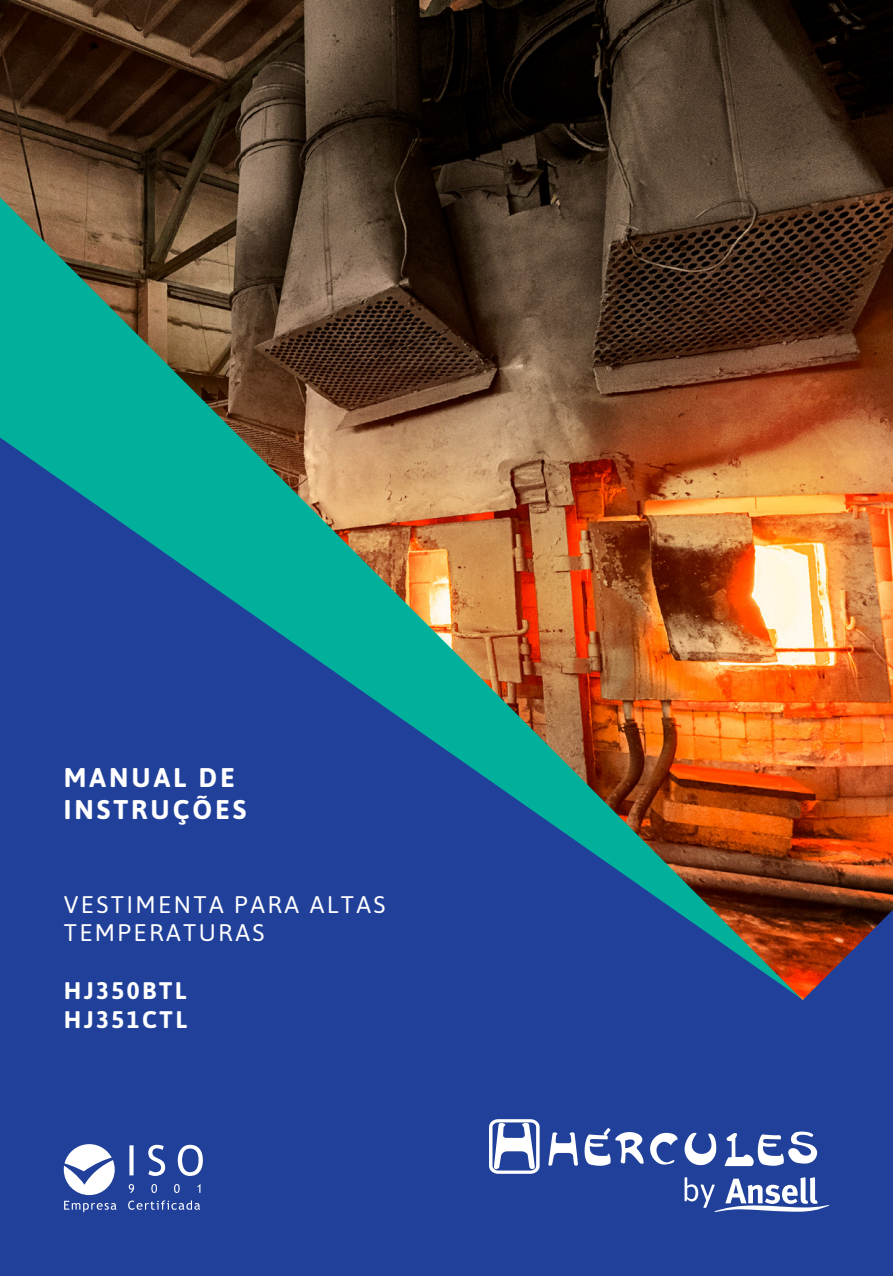
<style>
.page{position:relative;width:893px;height:1276px;background:#21409a}
.page>*{position:absolute;margin:0;border:0;box-sizing:border-box;transform-origin:0 0}
.t1{font:700 27px/32.4px "Asap";letter-spacing:.11em;color:#fff}
.t2{font:24px/28.8px "Asap";letter-spacing:.1em;color:#fff}
.t3{font:700 24px/28.8px "Asap";letter-spacing:.105em;color:#fff}
</style>
<div class="page">
<svg style="left:64px;top:1144px;width:139px;height:68px"></svg>
<svg style="left:489px;top:1119px;width:51px;height:54px"></svg>
<svg style="left:548px;top:1132px;width:30px;height:33px"></svg>
<svg style="left:585px;top:1128px;width:59px;height:37px"></svg>
<svg style="left:650px;top:1133px;width:28px;height:31px"></svg>
<svg style="left:685px;top:1132px;width:31px;height:33px"></svg>
<svg style="left:725px;top:1131px;width:92px;height:35px"></svg>
<svg style="left:685px;top:1177px;width:144px;height:35px"></svg>
<img style="left:0;top:0;width:893px;height:1000px">
<p class="t1" style="left:64px;top:759px;width:184px">MANUAL DE<br>INSTRUÇÕES</p>
<p class="t2" style="left:64px;top:889px;width:323px">VESTIMENTA PARA ALTAS<br>TEMPERATURAS</p>
<p class="t3" style="left:64px;top:975px;width:125px">HJ350BTL<br>HJ351CTL</p>
</div>
